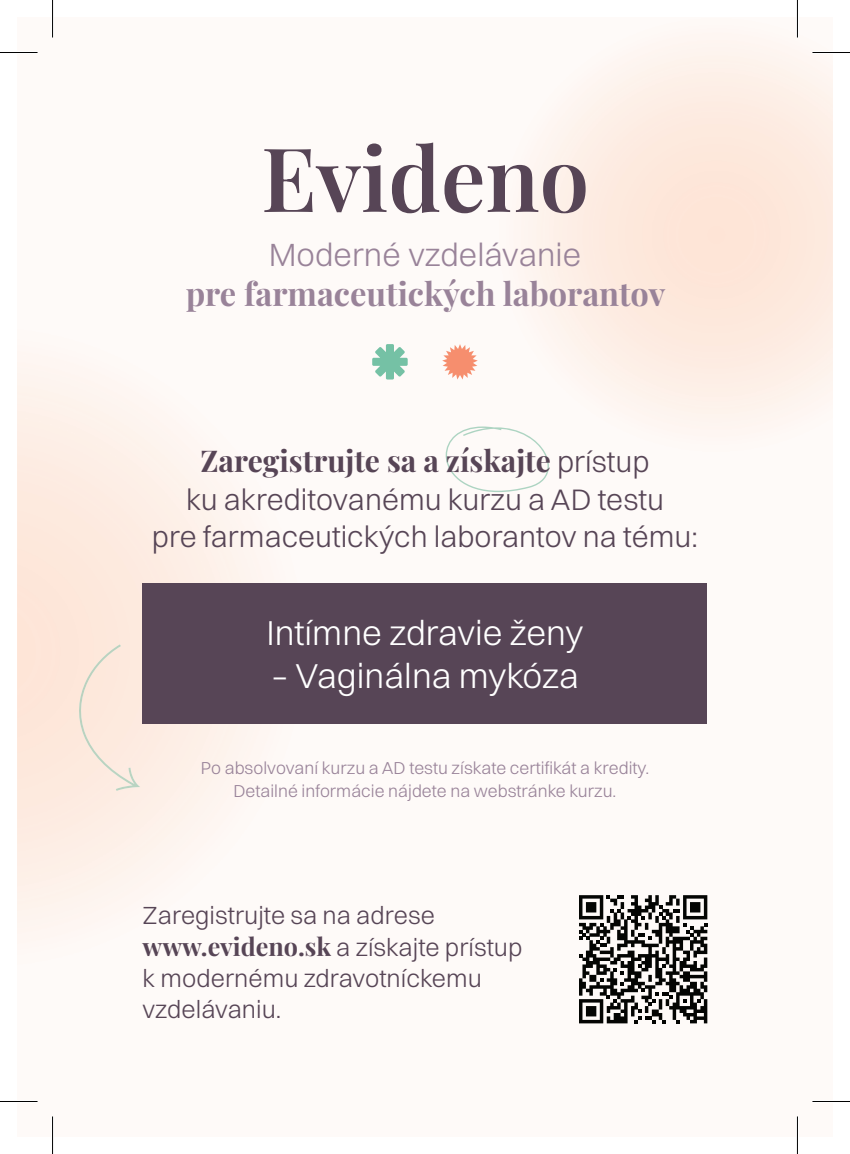
<style>
.page{position:relative;width:850px;height:1154px;background:#fff}
.page>*{position:absolute;margin:0;border:0;box-sizing:border-box;transform-origin:0 0}
.t1{font:300 35px "Switzer";color:#fff}
.t2{font:700 32.5px "Playfair Display";color:#998399}
.t3{font:300 32.5px "Switzer";color:#998399}
.t4{font:300 30px/37.5px "Switzer";color:#574556;text-align:center}
.t5{font:700 30px "Playfair Display";color:#574556}
.t6{font:300 25px/31.5px "Switzer";color:#574556}
.t7{font:300 17.5px/22.5px "Switzer";color:#998399;text-align:center}
.s1{font-family:"Switzer";font-weight:300}
.s2{font-family:"Playfair Display";font-weight:700}
</style>
<div class="page">
<div style="left:17px;top:17px;width:815px;height:1120px;background:#fefaf8"></div>
<img style="left:17px;top:385px;width:289px;height:526px">
<svg style="left:445px;top:426px;width:103px;height:66px"></svg>
<div style="left:142px;top:583px;width:565px;height:140px;background:#574556"></div>
<div style="left:76px;top:644px;width:64px;height:147px;background:#fde9dd"></div>
<svg style="left:579px;top:895px;width:128px;height:128px"></svg>
<svg style="left:264px;top:143px;width:321px;height:70px"></svg>
<svg style="left:372px;top:344px;width:35px;height:35px"></svg>
<svg style="left:442px;top:344px;width:35px;height:35px"></svg>
<hr style="left:0;top:51px;width:38px;height:3px;background:#fff">
<hr style="left:812px;top:51px;width:37px;height:3px;background:#fff">
<hr style="left:0;top:1100px;width:38px;height:3px;background:#fff">
<hr style="left:812px;top:1100px;width:37px;height:3px;background:#fff">
<hr style="left:51px;top:0;width:3px;height:38px;background:#fff">
<hr style="left:51px;top:1116px;width:3px;height:38px;background:#fff">
<hr style="left:795px;top:0;width:3px;height:38px;background:#fff">
<hr style="left:795px;top:1116px;width:3px;height:38px;background:#fff">
<hr style="left:0;top:52px;width:38px;height:1px;background:#000">
<hr style="left:812px;top:52px;width:37px;height:1px;background:#000">
<hr style="left:0;top:1101px;width:38px;height:1px;background:#000">
<hr style="left:812px;top:1101px;width:37px;height:1px;background:#000">
<hr style="left:52px;top:0;width:1px;height:38px;background:#000">
<hr style="left:52px;top:1116px;width:1px;height:38px;background:#000">
<hr style="left:796px;top:0;width:1px;height:38px;background:#000">
<hr style="left:796px;top:1116px;width:1px;height:38px;background:#000">
<h2 class="t3" style="left:268px;top:235px;width:314px">Moderné vzdelávanie</h2>
<h2 class="t2" style="left:185px;top:269px;width:481px">pre farmaceutických laborantov</h2>
<h3 class="t5" style="left:200px;top:437px;width:450px">Zaregistrujte sa a získajte <span class="s1">prístup</span></h3>
<h3 class="t4" style="left:152px;top:480px;width:547px">ku akreditovanému kurzu a AD testu<br>pre farmaceutických laborantov na tému:</h3>
<h1 class="t1" style="left:266px;top:612px;width:318px">Intímne zdravie ženy</h1>
<h1 class="t1" style="left:271px;top:655px;width:309px">– Vaginálna mykóza</h1>
<p class="t7" style="left:201px;top:757px;width:449px">Po absolvovaní kurzu a AD testu získate certifikát a kredity.<br>Detailné informácie nájdete na webstránke kurzu.</p>
<h3 class="t6" style="left:142px;top:899px;width:381px">Zaregistrujte sa na adrese <span class="s2">www.evideno.sk</span> a získajte prístup k modernému zdravotníckemu vzdelávaniu.</h3>
</div>
